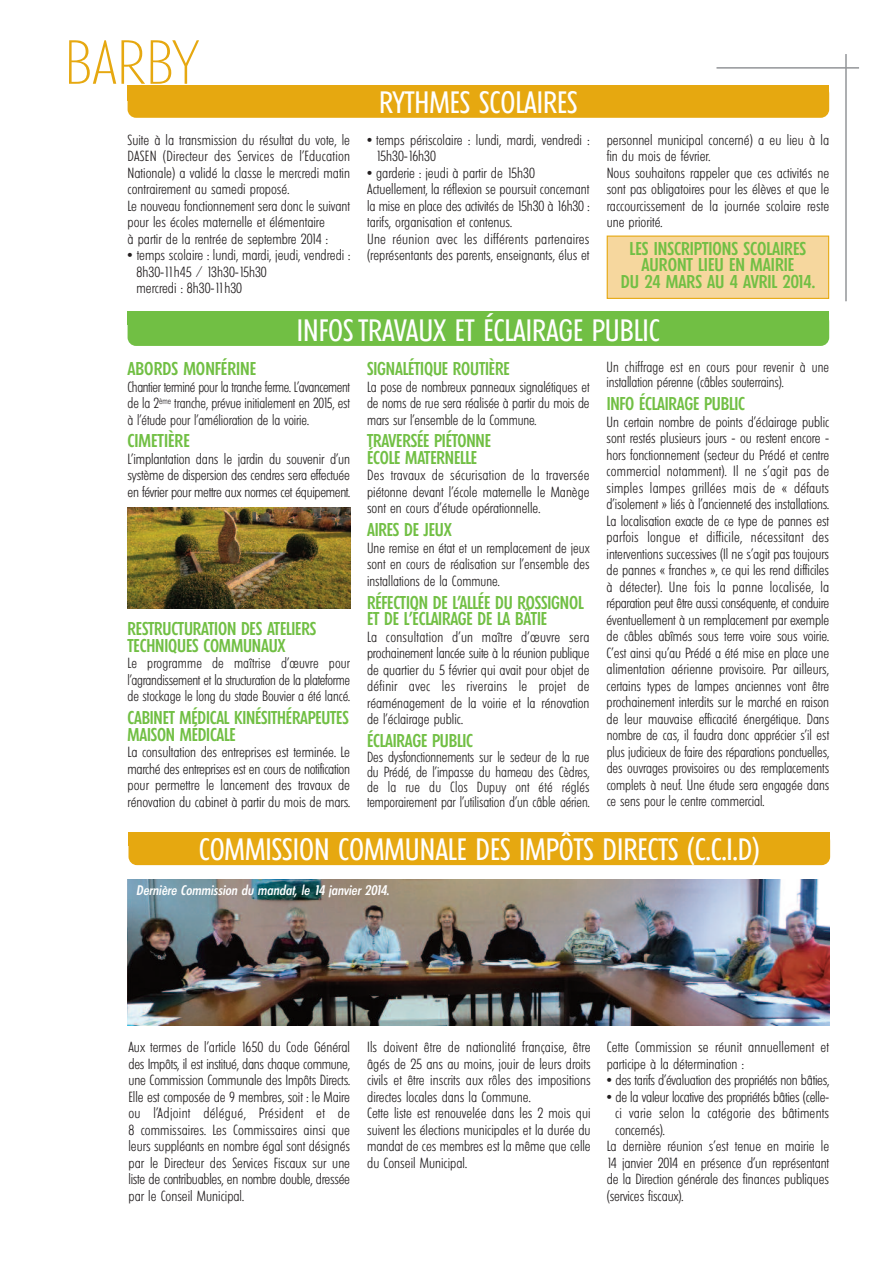
<style>
.page{position:relative;width:893px;height:1263px;background:#fff}
.page>*{position:absolute;margin:0;border:0;box-sizing:border-box;transform-origin:0 0}
.t1{font:200 condensed 60.3px "Limerick";color:#e6a810;scale:1.2 1}
.t2{font:condensed 30px "Limerick";color:#fff}
.t3{font:500 condensed 18px/16.5px "Limerick";letter-spacing:-.01em;color:#71bf44}
.t4{font:500 condensed 18px/16.5px "Limerick";letter-spacing:-.01em;color:#71bf44;scale:.96 1}
.t5{font:300 condensed 14.25px/16.5px "Limerick";color:#231f20;text-align:justify}
.t6{font:300 condensed 14.25px/15px "Limerick";color:#231f20;text-align:justify;scale:.96 1}
.t7{font:300 condensed 14.25px "Limerick";letter-spacing:-.02em;color:#231f20}
.t8{font:italic 500 condensed 13.5px "Limerick";color:#fff}
.s1{font-weight:800;font-stretch:normal}
</style>
<div class="page">
<hr style="left:845px;top:54px;width:2px;height:247px;background:#939598">
<hr style="left:716px;top:67px;width:143px;height:2px;background:#939598">
<div style="left:128px;top:85px;width:701px;height:33px;background:#e6a810;border-radius:9px"></div>
<div style="left:128px;top:832px;width:702px;height:33px;background:#e6a810;border-radius:9px"></div>
<img style="left:128px;top:879px;width:701px;height:146px">
<img style="left:128px;top:507px;width:222px;height:101px">
<div style="left:608px;top:237px;width:220px;height:61px;background:#f6d79e"></div>
<div style="left:607px;top:236px;width:222px;height:63px;border:1px solid #e6a810"></div>
<div style="left:128px;top:312px;width:701px;height:13px;background:#71bf44"></div>
<div style="left:128px;top:313px;width:701px;height:33px;background:#71bf44;border-radius:9px"></div>
<h1 class="t1" style="left:64px;top:28px;width:113px">BARBY</h1>
<h2 class="t2" style="left:379px;top:85px;width:200px">RYTHMES SCOLAIRES</h2>
<p class="t5" style="left:607px;top:132px;width:224px;text-align:left">personnel municipal concerné) a eu lieu à la fin du mois de février.<br>Nous souhaitons rappeler que ces activités ne sont pas obligatoires pour les élèves et que le raccourcissement de la journée scolaire reste une priorité.</p>
<p class="t5" style="left:128px;top:132px;width:224px;text-align:left">Suite à la transmission du résultat du vote, le DASEN (Directeur des Services de l’Education Nationale) a validé la classe le mercredi matin contrairement au samedi proposé.<br>Le nouveau fonctionnement sera donc le suivant pour les écoles maternelle et élémentaire<br>à partir de la rentrée de septembre 2014 :</p>
<p class="t5" style="left:137px;top:247px;width:215px;text-align:left;text-indent:-9px"><span class="s1">•</span> temps scolaire : lundi, mardi, jeudi, vendredi :<br>8h30-11h45 / 13h30-15h30<br>mercredi : 8h30-11h30</p>
<p class="t5" style="left:376px;top:132px;width:215px;text-indent:-9px"><span class="s1">•</span> temps périscolaire : lundi, mardi, vendredi :<br>15h30-16h30</p>
<p class="t5" style="left:367px;top:165px;width:224px;text-align:left"><span class="s1">•</span> garderie : jeudi à partir de 15h30<br>Actuellement, la réflexion se poursuit concernant la mise en place des activités de 15h30 à 16h30 : tarifs, organisation et contenus.<br>Une réunion avec les différents partenaires (représentants des parents, enseignants, élus et</p>
<p class="t3" style="left:621px;top:240px;width:196px;text-align:center">LES INSCRIPTIONS SCOLAIRES<br>AURONT LIEU EN MAIRIE<br>DU 24 MARS AU 4 AVRIL 2014.</p>
<h2 class="t2" style="left:297px;top:313px;width:364px">INFOS TRAVAUX ET ÉCLAIRAGE PUBLIC</h2>
<p class="t3" style="left:128px;top:361px;width:130px">ABORDS MONFÉRINE</p>
<p class="t6" style="left:128px;top:378px;width:233px;line-height:16.5px">Chantier terminé pour la tranche ferme. L’avancement de la 2<sup>ème</sup> tranche, prévue initialement en 2015, est à l’étude pour l’amélioration de la voirie.</p>
<p class="t3" style="left:128px;top:433px;width:64px">CIMETIÈRE</p>
<p class="t5" style="left:128px;top:451px;width:224px">L’implantation dans le jardin du souvenir d’un système de dispersion des cendres sera effectuée en février pour mettre aux normes cet équipement.</p>
<p class="t3" style="left:128px;top:621px;width:190px">RESTRUCTURATION DES ATELIERS<br>TECHNIQUES COMMUNAUX</p>
<p class="t5" style="left:128px;top:655px;width:224px">Le programme de maîtrise d’œuvre pour l’agrandissement et la structuration de la plateforme de stockage le long du stade Bouvier a été lancé.</p>
<p class="t4" style="left:128px;top:710px;width:232px">CABINET MÉDICAL KINÉSITHÉRAPEUTES<br>MAISON MÉDICALE</p>
<p class="t5" style="left:128px;top:744px;width:224px">La consultation des entreprises est terminée. Le marché des entreprises est en cours de notification pour permettre le lancement des travaux de rénovation du cabinet à partir du mois de mars.</p>
<p class="t3" style="left:367px;top:361px;width:144px">SIGNALÉTIQUE ROUTIÈRE</p>
<p class="t5" style="left:367px;top:378px;width:224px">La pose de nombreux panneaux signalétiques et de noms de rue sera réalisée à partir du mois de mars sur l’ensemble de la Commune.</p>
<p class="t3" style="left:367px;top:433px;width:125px">TRAVERSÉE PIÉTONNE<br>ÉCOLE MATERNELLE</p>
<p class="t5" style="left:367px;top:467px;width:224px">Des travaux de sécurisation de la traversée piétonne devant l’école maternelle le Manège sont en cours d’étude opérationnelle.</p>
<p class="t3" style="left:367px;top:522px;width:86px">AIRES DE JEUX</p>
<p class="t5" style="left:367px;top:540px;width:224px">Une remise en état et un remplacement de jeux sont en cours de réalisation sur l’ensemble des installations de la Commune.</p>
<p class="t3" style="left:367px;top:594px;width:218px">RÉFECTION DE L’ALLÉE DU ROSSIGNOL<br>ET DE L’ÉCLAIRAGE DE LA BÂTIE</p>
<p class="t5" style="left:367px;top:628px;width:224px">La consultation d’un maître d’œuvre sera prochainement lancée suite à la réunion publique de quartier du 5 février qui avait pour objet de définir avec les riverains le projet de réaménagement de la voirie et la rénovation de l’éclairage public.</p>
<p class="t3" style="left:367px;top:733px;width:107px">ÉCLAIRAGE PUBLIC</p>
<p class="t6" style="left:367px;top:750px;width:233px">Des dysfonctionnements sur le secteur de la rue du Prédé, de l’impasse du hameau des Cèdres, de la rue du Clos Dupuy ont été réglés temporairement par l’utilisation d’un câble aérien.</p>
<p class="t6" style="left:607px;top:360px;width:233px">Un chiffrage est en cours pour revenir à une installation pérenne (câbles souterrains).</p>
<p class="t3" style="left:607px;top:396px;width:140px">INFO ÉCLAIRAGE PUBLIC</p>
<p class="t5" style="left:607px;top:414px;width:224px">Un certain nombre de points d’éclairage public sont restés plusieurs jours - ou restent encore - hors fonctionnement (secteur du Prédé et centre commercial notamment). Il ne s’agit pas de simples lampes grillées mais de « défauts d’isolement » liés à l’ancienneté des installations.<br>La localisation exacte de ce type de pannes est parfois longue et difficile, nécessitant des interventions successives (Il ne s’agit pas toujours de pannes « franches », ce qui les rend difficiles à détecter). Une fois la panne localisée, la réparation peut être aussi conséquente, et conduire éventuellement à un remplacement par exemple de câbles abîmés sous terre voire sous voirie.<br>C’est ainsi qu’au Prédé a été mise en place une alimentation aérienne provisoire. Par ailleurs, certains types de lampes anciennes vont être prochainement interdits sur le marché en raison de leur mauvaise efficacité énergétique. Dans nombre de cas, il faudra donc apprécier s’il est plus judicieux de faire des réparations ponctuelles, des ouvrages provisoires ou des remplacements complets à neuf. Une étude sera engagée dans ce sens pour le centre commercial.</p>
<h2 class="t2" style="left:199px;top:832px;width:562px">COMMISSION COMMUNALE DES IMPÔTS DIRECTS (C.C.I.D)</h2>
<p class="t8" style="left:136px;top:882px;width:254px">Dernière Commission du mandat, le 14 janvier 2014.</p>
<p class="t5" style="left:128px;top:1039px;width:223px">Aux termes de l’article 1650 du Code Général des Impôts, il est institué, dans chaque commune, une Commission Communale des Impôts Directs.<br>Elle est composée de 9 membres, soit : le Maire ou l’Adjoint délégué, Président et de 8 commissaires. Les Commissaires ainsi que leurs suppléants en nombre égal sont désignés par le Directeur des Services Fiscaux sur une liste de contribuables, en nombre double, dressée par le Conseil Municipal.</p>
<p class="t5" style="left:367px;top:1039px;width:225px;text-align:left">Ils doivent être de nationalité française, être âgés de 25 ans au moins, jouir de leurs droits civils et être inscrits aux rôles des impositions directes locales dans la Commune.<br>Cette liste est renouvelée dans les 2 mois qui suivent les élections municipales et la durée du mandat de ces membres est la même que celle du Conseil Municipal.</p>
<p class="t5" style="left:607px;top:1039px;width:224px">Cette Commission se réunit annuellement et participe à la détermination :</p>
<p class="t7" style="left:607px;top:1072px;width:224px"><span class="s1">•</span> des tarifs d’évaluation des propriétés non bâties,</p>
<p class="t7" style="left:607px;top:1089px;width:224px"><span class="s1">•</span> de la valeur locative des propriétés bâties (celle-</p>
<p class="t5" style="left:615px;top:1105px;width:215px">ci varie selon la catégorie des bâtiments</p>
<p class="t5" style="left:615px;top:1122px;width:51px">concernés).</p>
<p class="t5" style="left:607px;top:1138px;width:224px">La dernière réunion s’est tenue en mairie le</p>
<p class="t5" style="left:607px;top:1155px;width:224px">14 janvier 2014 en présence d’un représentant</p>
<p class="t5" style="left:607px;top:1171px;width:224px">de la Direction générale des finances publiques</p>
<p class="t5" style="left:607px;top:1188px;width:78px">(services fiscaux).</p>
</div>
